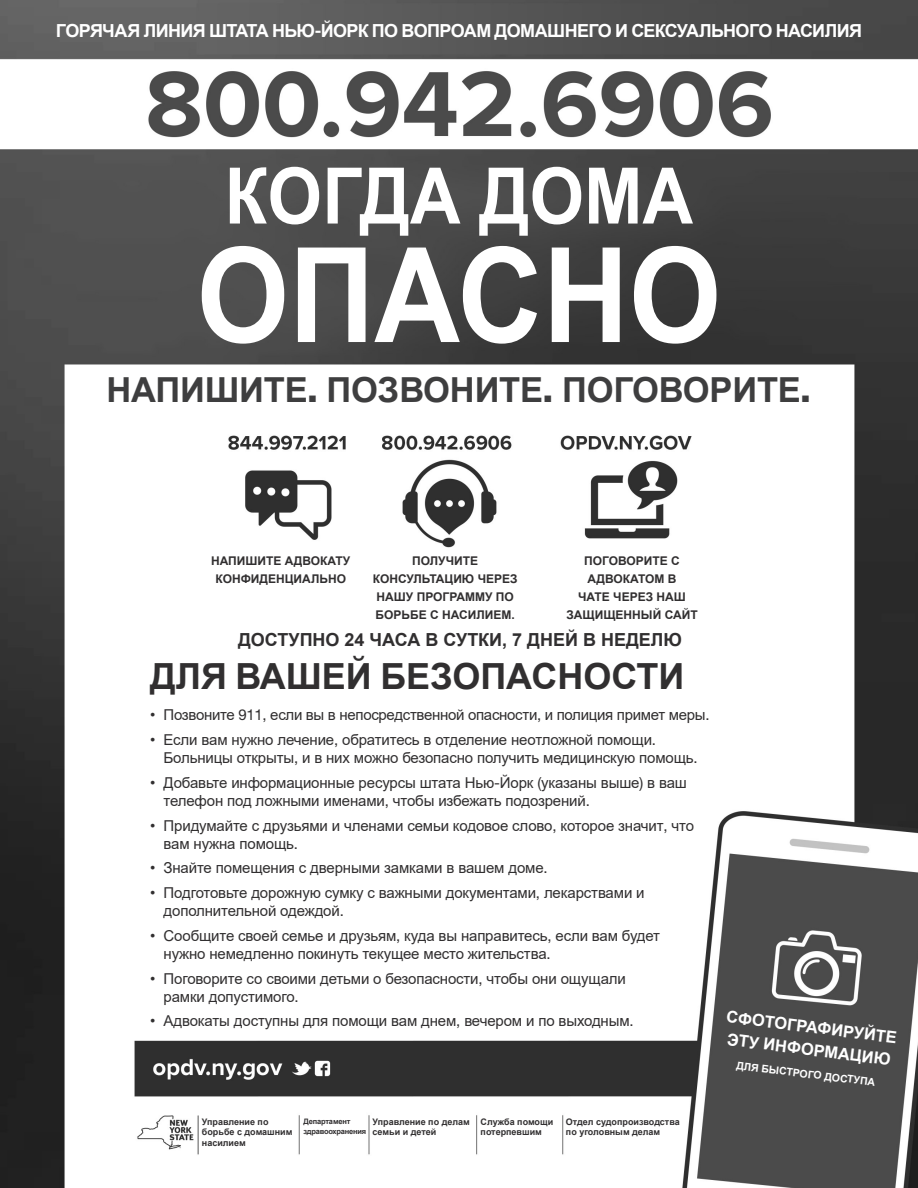
<style>
.page{position:relative;width:918px;height:1188px;background:#fff}
.page>*{position:absolute;margin:0;border:0;box-sizing:border-box;transform-origin:0 0}
.Title1{font:700 132px "Arial";color:#fff;scale:.9 1}
.Title1-2{font:700 78px "Arial";color:#fff;scale:.9 1}
.Body_title{font:700 36px "Arial";color:#312f30}
.Text_call_chat{font:700 34.5px "Arial";letter-spacing:-.005em;color:#3e3e3f}
.t1{font:700 18px "Arial";letter-spacing:-.035em;color:#fff}
._24_7{font:700 18px "Arial";color:#312f30}
.Photo{font:700 16.5px/22.5px "Arial";color:#fff}
.t2{font:15px/18px "Arial";letter-spacing:-.01em;color:#312f30}
.Contact_Subtitles{font:700 12px/18px "Arial";color:#312f30;text-align:center}
.Quick_Ref{font:700 10.5px "Arial";color:#fff}
.t3{font:700 9px/10.5px "Arial";color:#312f30}
.t4{font:700 7.5px/10.5px "Arial";letter-spacing:-.03em;color:#312f30}
.s1{font-family:"Helvetica Neue LT Std";font-stretch:condensed}
.s2{font-family:"Helvetica Neue LT Std";font-weight:800}
.s3{font-family:"Helvetica Neue LT Std"}
</style>
<div class="page">
<img style="left:0;top:0;width:918px;height:1188px">
<p class="t1" style="left:56px;top:18px;width:808px">ГОРЯЧАЯ ЛИНИЯ ШТАТА НЬЮ<span class="s1">-</span>ЙОРК ПО ВОПРОАМ ДОМАШНЕГО И СЕКСУАЛЬНОГО НАСИЛИЯ</p>
<p class="Title1-2" style="left:225px;top:141px;width:522px">КОГДА ДОМА</p>
<p class="Title1" style="left:197px;top:203px;width:584px">ОПАСНО</p>
<p class="Text_call_chat" style="left:106px;top:365px;width:706px">НАПИШИТЕ<span class="s2">.</span> ПОЗВОНИТЕ<span class="s2">.</span> ПОГОВОРИТЕ<span class="s2">.</span></p>
<p class="Contact_Subtitles" style="left:211px;top:552px;width:141px">НАПИШИТЕ АДВОКАТУ<br>КОНФИДЕНЦИАЛЬНО</p>
<p class="Contact_Subtitles" style="left:373px;top:552px;width:146px">ПОЛУЧИТЕ<br>КОНСУЛЬТАЦИЮ ЧЕРЕЗ<br>НАШУ ПРОГРАММУ ПО<br>БОРЬБЕ С НАСИЛИЕМ.</p>
<p class="Contact_Subtitles" style="left:566px;top:552px;width:133px">ПОГОВОРИТЕ С<br>АДВОКАТОМ В<br>ЧАТЕ ЧЕРЕЗ НАШ<br>ЗАЩИЩЕННЫЙ САЙТ</p>
<p class="_24_7" style="left:238px;top:627px;width:445px">ДОСТУПНО 24 ЧАСА В СУТКИ, 7 ДНЕЙ В НЕДЕЛЮ</p>
<p class="Body_title" style="left:150px;top:651px;width:536px">ДЛЯ ВАШЕЙ БЕЗОПАСНОСТИ</p>
<p class="t2" style="left:150px;top:706px;width:561px">• Позвоните <span class="s3">911,</span> если вы в непосредственной опасности<span class="s3">,</span> и полиция примет меры<span class="s3">.</span></p>
<p class="t2" style="left:164px;top:731px;width:536px;text-indent:-14px">• Если вам нужно лечение<span class="s3">,</span> обратитесь в отделение неотложной помощи<span class="s3">.<br></span>Больницы открыты<span class="s3">,</span> и в них можно безопасно получить медицинскую помощь<span class="s3">.</span></p>
<p class="t2" style="left:164px;top:774px;width:525px;text-indent:-14px">• Добавьте информационные ресурсы штата Нью<span class="s3">-</span>Йорк <span class="s3">(</span>указаны выше<span class="s3">)</span> в ваш телефон под ложными именами<span class="s3">,</span> чтобы избежать подозрений<span class="s3">.</span></p>
<p class="t2" style="left:164px;top:816px;width:532px;text-indent:-13px">• Придумайте с друзьями и членами семьи кодовое слово<span class="s3">,</span> которое значит<span class="s3">,</span> что вам нужна помощь<span class="s3">.</span></p>
<p class="t2" style="left:150px;top:859px;width:399px">• Знайте помещения с дверными замками в вашем доме<span class="s3">.</span></p>
<p class="t2" style="left:164px;top:884px;width:483px;text-indent:-14px">• Подготовьте дорожную сумку с важными документами<span class="s3">,</span> лекарствами и дополнительной одеждой<span class="s3">.</span></p>
<p class="t2" style="left:164px;top:927px;width:498px;text-indent:-14px">• Сообщите своей семье и друзьям<span class="s3">,</span> куда вы направитесь<span class="s3">,</span> если вам будет нужно немедленно покинуть текущее место жительства<span class="s3">.</span></p>
<p class="t2" style="left:164px;top:969px;width:464px;text-indent:-13px">• Поговорите со своими детьми о безопасности<span class="s3">,</span> чтобы они ощущали рамки допустимого<span class="s3">.</span></p>
<p class="t2" style="left:150px;top:1012px;width:485px">• Адвокаты доступны для помощи вам днем<span class="s3">,</span> вечером и по выходным<span class="s3">.</span></p>
<p class="t3" style="left:481px;top:1117px;width:74px">Служба помощи потерпевшим</p>
<p class="t3" style="left:202px;top:1117px;width:92px">Управление по борьбе с домашним насилием</p>
<p class="t3" style="left:373px;top:1117px;width:99px">Управление по делам семьи и детей</p>
<p class="t3" style="left:566px;top:1117px;width:115px">Отдел судопроизводства по уголовным делам</p>
<p class="t4" style="left:303px;top:1116px;width:64px">Департамент здравоохранения</p>
<p class="Photo" style="left:728px;top:1006px;width:173px;rotate:7deg">СФОТОГРАФИРУЙТЕ<br>ЭТУ ИНФОРМАЦИЮ</p>
<p class="Quick_Ref" style="left:737px;top:1058px;width:141px;rotate:7deg">ДЛЯ БЫСТРОГО ДОСТУПА</p>
</div>
